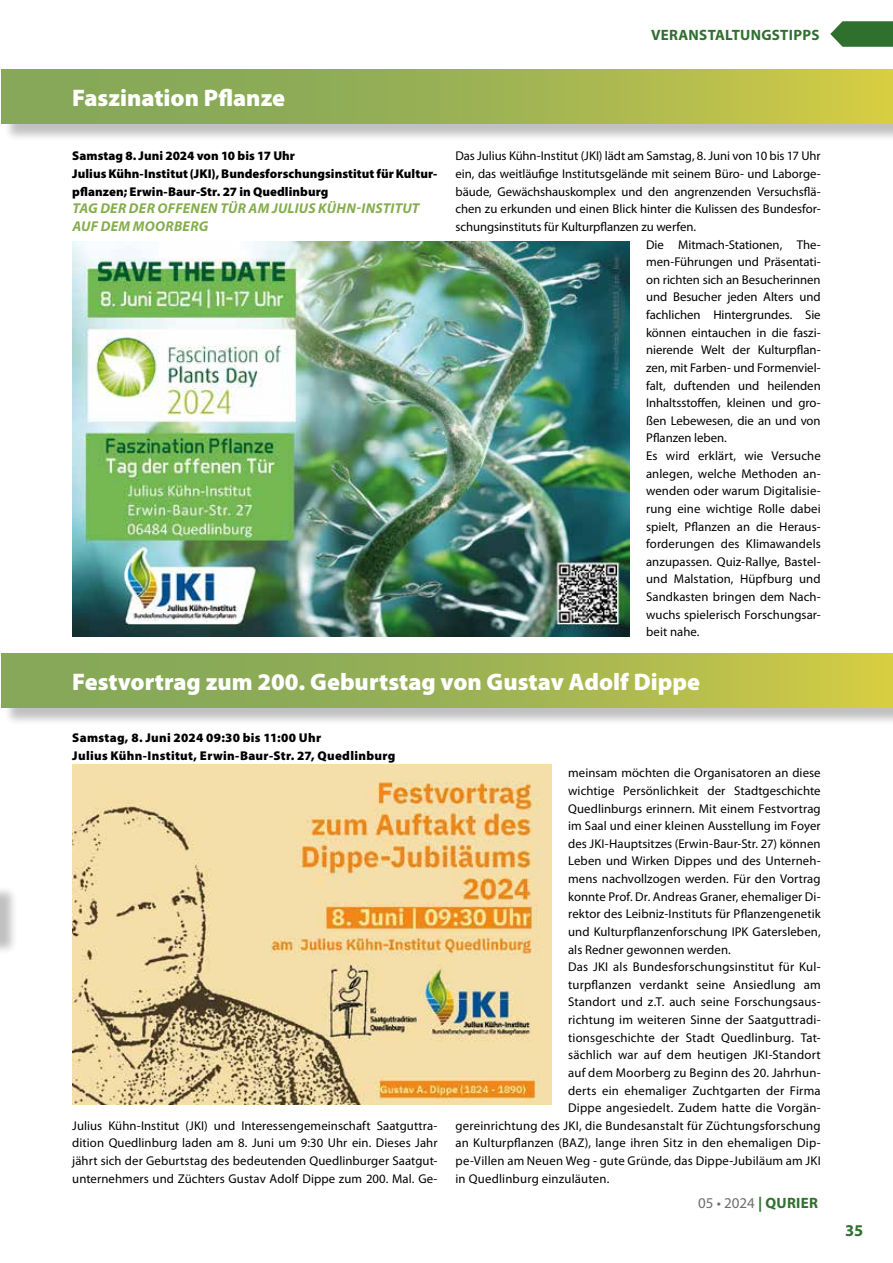
<style>
.page{position:relative;width:893px;height:1263px;background:#fff}
.page>*{position:absolute;margin:0;border:0;box-sizing:border-box;transform-origin:0 0}
.t1{font:900 24px "Myriad Pro";color:#fff}
.t2{font:700 16.5px "Myriad Pro";color:#30702f}
.t3{font:700 15px "Myriad Pro";letter-spacing:.02em;color:#30702f}
.t4{font:15px "Myriad Pro";color:#706f6f}
.t5{font:italic 700 14.25px/17.7px "Myriad Pro";letter-spacing:.02em;color:#84ae4d}
.t6{font:12.75px/17.5px "Myriad Pro";letter-spacing:.005em;color:#000;text-align:justify}
.t7{font:900 12.75px/17.5px "Myriad Pro";letter-spacing:.005em;color:#000}
.t8{font:900 12.75px/17.5px "Myriad Pro";letter-spacing:.025em;color:#000}
.s1{font-weight:700;color:#30702f}
</style>
<div class="page">
<svg style="left:830px;top:21px;width:63px;height:26px;background:#488047"></svg>
<div style="left:0;top:885px;width:19px;height:70px;background:#000;opacity:.25"></div>
<svg style="left:0;top:883px;width:1px;height:54px"></svg>
<img style="left:72px;top:241px;width:557px;height:395px">
<div style="left:4px;top:72px;width:889px;height:70px;background:#000;opacity:.25"></div>
<div style="left:1px;top:70px;width:892px;height:54px;background:linear-gradient(to right,#77a15c,#cac748)"></div>
<div style="left:4px;top:656px;width:889px;height:70px;background:#000;opacity:.25"></div>
<div style="left:1px;top:654px;width:892px;height:54px;background:linear-gradient(to right,#77a15c,#cac748)"></div>
<img style="left:72px;top:765px;width:479px;height:340px">
<p class="t3" style="left:651px;top:25px;width:170px">VERANSTALTUNGSTIPPS</p>
<h1 class="t1" style="left:72px;top:84px;width:214px">Faszination Pflanze</h1>
<p class="t7" style="left:72px;top:147px;width:367px">Samstag 8. Juni 2024 von 10 bis 17 Uhr<br>Julius Kühn-Institut (JKI), Bundesforschungsinstitut für Kultur&shy;pflanzen; Erwin-Baur-Str. 27 in Quedlinburg</p>
<p class="t5" style="left:72px;top:199px;width:349px">TAG DER DER OFFENEN TÜR AM JULIUS KÜHN-INSTITUT<br>AUF DEM MOORBERG</p>
<p class="t6" style="left:455px;top:147px;width:367px">Das Julius Kühn-Institut (JKI) lädt am Samstag, 8. Juni von 10 bis 17 Uhr</p>
<p class="t6" style="left:455px;top:165px;width:367px">ein, das weitläufige Institutsgelände mit seinem Büro- und Laborge-</p>
<p class="t6" style="left:455px;top:182px;width:367px">bäude, Gewächshauskomplex und den angrenzenden Versuchsflä-</p>
<p class="t6" style="left:455px;top:200px;width:367px">chen zu erkunden und einen Blick hinter die Kulissen des Bundesfor-</p>
<p class="t6" style="left:455px;top:218px;width:242px">schungsinstituts für Kulturpflanzen zu werfen.</p>
<p class="t6" style="left:646px;top:235px;width:176px">Die Mitmach-Stationen, The-</p>
<p class="t6" style="left:646px;top:253px;width:176px">men-Führungen und Präsentati-</p>
<p class="t6" style="left:646px;top:271px;width:176px">on richten sich an Besucherinnen</p>
<p class="t6" style="left:646px;top:288px;width:176px">und Besucher jeden Alters und</p>
<p class="t6" style="left:646px;top:306px;width:176px">fachlichen Hintergrundes. Sie</p>
<p class="t6" style="left:646px;top:323px;width:176px">können eintauchen in die faszi-</p>
<p class="t6" style="left:646px;top:341px;width:176px">nierende Welt der Kulturpflan-</p>
<p class="t6" style="left:646px;top:359px;width:176px">zen, mit Farben- und Formenviel-</p>
<p class="t6" style="left:646px;top:376px;width:176px">falt, duftenden und heilenden</p>
<p class="t6" style="left:646px;top:394px;width:176px">Inhaltsstoffen, kleinen und gro-</p>
<p class="t6" style="left:646px;top:411px;width:176px">ßen Lebewesen, die an und von</p>
<p class="t6" style="left:646px;top:429px;width:82px">Pflanzen leben.</p>
<p class="t6" style="left:646px;top:447px;width:176px">Es wird erklärt, wie Versuche</p>
<p class="t6" style="left:646px;top:464px;width:176px">anlegen, welche Methoden an-</p>
<p class="t6" style="left:646px;top:482px;width:176px">wenden oder warum Digitalisie-</p>
<p class="t6" style="left:646px;top:500px;width:176px">rung eine wichtige Rolle dabei</p>
<p class="t6" style="left:646px;top:517px;width:176px">spielt, Pflanzen an die Heraus-</p>
<p class="t6" style="left:646px;top:535px;width:176px">forderungen des Klimawandels</p>
<p class="t6" style="left:646px;top:552px;width:176px">anzupassen. Quiz-Rallye, Bastel-</p>
<p class="t6" style="left:646px;top:570px;width:176px">und Malstation, Hüpfburg und</p>
<p class="t6" style="left:646px;top:588px;width:176px">Sandkasten bringen dem Nach-</p>
<p class="t6" style="left:646px;top:605px;width:176px">wuchs spielerisch Forschungsar-</p>
<p class="t6" style="left:646px;top:623px;width:55px">beit nahe.</p>
<h1 class="t1" style="left:72px;top:668px;width:629px">Festvortrag zum 200. Geburtstag von Gustav Adolf Dippe</h1>
<p class="t8" style="left:72px;top:729px;width:325px">Samstag, 8. Juni 2024 09:30 bis 11:00 Uhr<br>Julius Kühn-Institut, Erwin-Baur-Str. 27, Quedlinburg</p>
<p class="t6" style="left:72px;top:1116px;width:367px">Julius Kühn-Institut (JKI) und Interessengemeinschaft Saatguttra&shy;dition Quedlinburg laden am 8. Juni um 9:30 Uhr ein. Dieses Jahr jährt sich der Geburtstag des bedeutenden Quedlinburger Saatgut&shy;unternehmers und Züchters Gustav Adolf Dippe zum 200. Mal. Ge-</p>
<p class="t6" style="left:568px;top:764px;width:254px">meinsam möchten die Organisatoren an diese</p>
<p class="t6" style="left:568px;top:782px;width:254px">wichtige Persönlichkeit der Stadtgeschichte</p>
<p class="t6" style="left:568px;top:799px;width:254px">Quedlinburgs erinnern. Mit einem Festvortrag</p>
<p class="t6" style="left:568px;top:817px;width:254px">im Saal und einer kleinen Ausstellung im Foyer</p>
<p class="t6" style="left:568px;top:835px;width:254px">des JKI-Hauptsitzes (Erwin-Baur-Str. 27) können</p>
<p class="t6" style="left:568px;top:852px;width:254px">Leben und Wirken Dippes und des Unterneh-</p>
<p class="t6" style="left:568px;top:870px;width:254px">mens nachvollzogen werden. Für den Vortrag</p>
<p class="t6" style="left:568px;top:887px;width:254px">konnte Prof. Dr. Andreas Graner, ehemaliger Di-</p>
<p class="t6" style="left:568px;top:905px;width:254px">rektor des Leibniz-Instituts für Pflanzengenetik</p>
<p class="t6" style="left:568px;top:923px;width:254px">und Kulturpflanzenforschung IPK Gatersleben,</p>
<p class="t6" style="left:568px;top:940px;width:164px">als Redner gewonnen werden.</p>
<p class="t6" style="left:568px;top:958px;width:254px">Das JKI als Bundesforschungsinstitut für Kul-</p>
<p class="t6" style="left:568px;top:975px;width:254px">turpflanzen verdankt seine Ansiedlung am</p>
<p class="t6" style="left:568px;top:993px;width:254px">Standort und z.T. auch seine Forschungsaus-</p>
<p class="t6" style="left:568px;top:1011px;width:254px">richtung im weiteren Sinne der Saatguttradi-</p>
<p class="t6" style="left:568px;top:1028px;width:254px">tionsgeschichte der Stadt Quedlinburg. Tat-</p>
<p class="t6" style="left:568px;top:1046px;width:254px">sächlich war auf dem heutigen JKI-Standort</p>
<p class="t6" style="left:568px;top:1064px;width:254px">auf dem Moorberg zu Beginn des 20. Jahrhun-</p>
<p class="t6" style="left:568px;top:1081px;width:254px">derts ein ehemaliger Zuchtgarten der Firma</p>
<p class="t6" style="left:568px;top:1099px;width:254px">Dippe angesiedelt. Zudem hatte die Vorgän-</p>
<p class="t6" style="left:455px;top:1116px;width:367px">gereinrichtung des JKI, die Bundesanstalt für Züchtungsforschung</p>
<p class="t6" style="left:455px;top:1134px;width:367px">an Kulturpflanzen (BAZ), lange ihren Sitz in den ehemaligen Dip-</p>
<p class="t6" style="left:455px;top:1152px;width:367px">pe-Villen am Neuen Weg - gute Gründe, das Dippe-Jubiläum am JKI</p>
<p class="t6" style="left:455px;top:1169px;width:155px">in Quedlinburg einzuläuten.</p>
<p class="t4" style="left:698px;top:1194px;width:121px">05 • 2024 <span class="s1">| QURIER</span></p>
<p class="t2" style="left:845px;top:1219px;width:20px">35</p>
</div>
